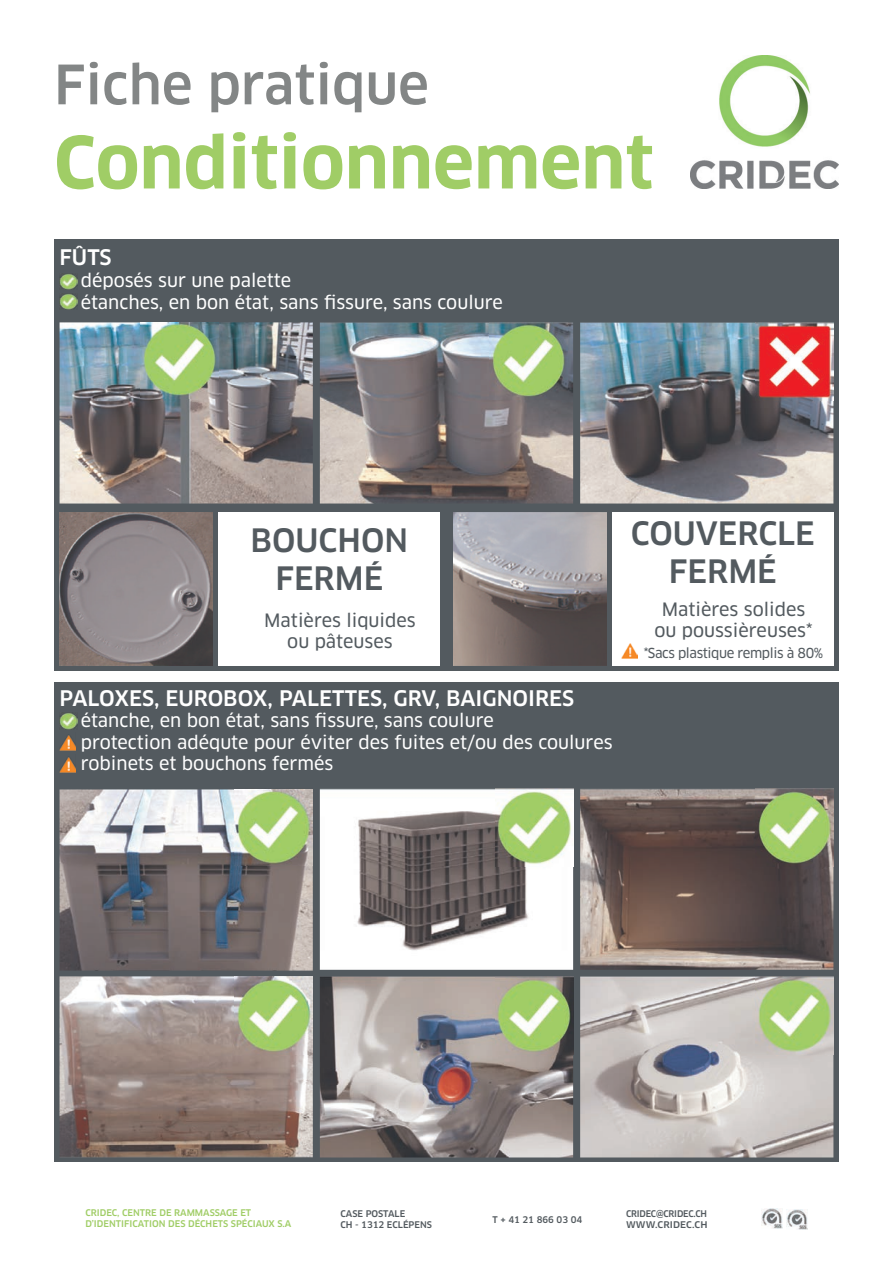
<style>
.page{position:relative;width:893px;height:1263px;background:#fff}
.page>*{position:absolute;margin:0;border:0;box-sizing:border-box;transform-origin:0 0}
.t1{font:700 70.05px "Clan OT";color:#a0cd66}
.t2{font:500 52.95px "Clan OT";color:#838686}
.t3{font:500 31.5px/37.8px "Clan OT";color:#535a5f;text-align:center}
.t4{font:500 21px "Clan OT";color:#fff}
.t5{font:18px/21.6px "Clan OT News";color:#fff}
.t6{font:18px/21px "Clan OT News";color:#535a5f;text-align:center}
.t7{font:13.5px "Clan OT News";letter-spacing:-.03em;color:#535a5f}
.t8{font:500 9px/10.8px "Clan OT";color:#a0cd66}
.t9{font:500 9px/10.8px "Clan OT";color:#535a5f}
.t10{font:500 9px/10.8px "Clan OT";letter-spacing:-.02em;color:#535a5f}
</style>
<div class="page">
<img style="left:787px;top:1209px;width:21px;height:20px">
<img style="left:762px;top:1209px;width:20px;height:20px">
<img style="left:690px;top:55px;width:149px;height:133px">
<div style="left:54px;top:682px;width:785px;height:480px;background:#535a5f"></div>
<img style="left:60px;top:789px;width:253px;height:181px">
<img style="left:235px;top:789px;width:78px;height:77px">
<img style="left:60px;top:976px;width:253px;height:181px">
<img style="left:235px;top:976px;width:78px;height:78px">
<img style="left:320px;top:976px;width:253px;height:181px">
<img style="left:495px;top:976px;width:78px;height:78px">
<img style="left:320px;top:789px;width:253px;height:181px">
<img style="left:495px;top:789px;width:78px;height:78px">
<img style="left:580px;top:789px;width:253px;height:181px">
<img style="left:755px;top:789px;width:78px;height:78px">
<img style="left:580px;top:976px;width:253px;height:181px">
<img style="left:755px;top:976px;width:78px;height:78px">
<img style="left:60px;top:713px;width:17px;height:16px">
<img style="left:60px;top:735px;width:16px;height:15px">
<img style="left:60px;top:757px;width:16px;height:15px">
<div style="left:54px;top:239px;width:785px;height:431px;background:#535a5f"></div>
<img style="left:60px;top:322px;width:253px;height:181px">
<img style="left:141px;top:322px;width:78px;height:76px">
<img style="left:320px;top:322px;width:253px;height:181px">
<img style="left:490px;top:322px;width:78px;height:77px">
<img style="left:580px;top:322px;width:253px;height:181px">
<img style="left:755px;top:322px;width:78px;height:78px">
<img style="left:60px;top:512px;width:153px;height:153px">
<div style="left:219px;top:512px;width:221px;height:153px;background:#fff"></div>
<img style="left:453px;top:512px;width:154px;height:153px">
<div style="left:612px;top:513px;width:221px;height:153px;background:#fff"></div>
<img style="left:621px;top:643px;width:17px;height:15px">
<img style="left:60px;top:293px;width:17px;height:17px">
<img style="left:60px;top:273px;width:17px;height:17px">
<h2 class="t2" style="left:54px;top:54px;width:376px">Fiche pratique</h2>
<h1 class="t1" style="left:54px;top:122px;width:601px">Conditionnement</h1>
<p class="t4" style="left:60px;top:245px;width:54px">FÛTS</p>
<p class="t5" style="left:81px;top:270px;width:424px">déposés sur une palette<br>étanches, en bon état, sans ssure, sans coulure</p>
<h3 class="t3" style="left:250px;top:522px;width:159px">BOUCHON<br>FERMÉ</h3>
<p class="t6" style="left:264px;top:610px;width:153px">Matières liquides ou pâteuses</p>
<p class="t4" style="left:60px;top:686px;width:516px">PALOXES, EUROBOX, PALETTES, GRV, BAIGNOIRES</p>
<p class="t5" style="left:81px;top:710px;width:533px">étanche, en bon état, sans ssure, sans coulure<br>protection adéqute pour éviter des fuites et/ou des coulures robinets et bouchons fermés</p>
<h3 class="t3" style="left:631px;top:515px;width:185px">COUVERCLE<br>FERMÉ</h3>
<p class="t6" style="left:654px;top:599px;width:160px">Matières solides ou poussièreuses*</p>
<p class="t7" style="left:644px;top:645px;width:181px">*Sacs plastique remplis à 80%</p>
<p class="t8" style="left:85px;top:1208px;width:207px">CRIDEC, CENTRE DE RAMMASSAGE ET<br>D’IDENTIFICATION DES DÉCHETS SPÉCIAUX S.A</p>
<p class="t9" style="left:340px;top:1208px;width:93px">CASE POSTALE<br>CH - 1312 ECLÉPENS</p>
<p class="t10" style="left:626px;top:1208px;width:83px">CRIDEC@CRIDEC.CH<br>WWW.CRIDEC.CH</p>
<p class="t9" style="left:493px;top:1214px;width:91px">T + 41 21 866 03 04</p>
</div>
